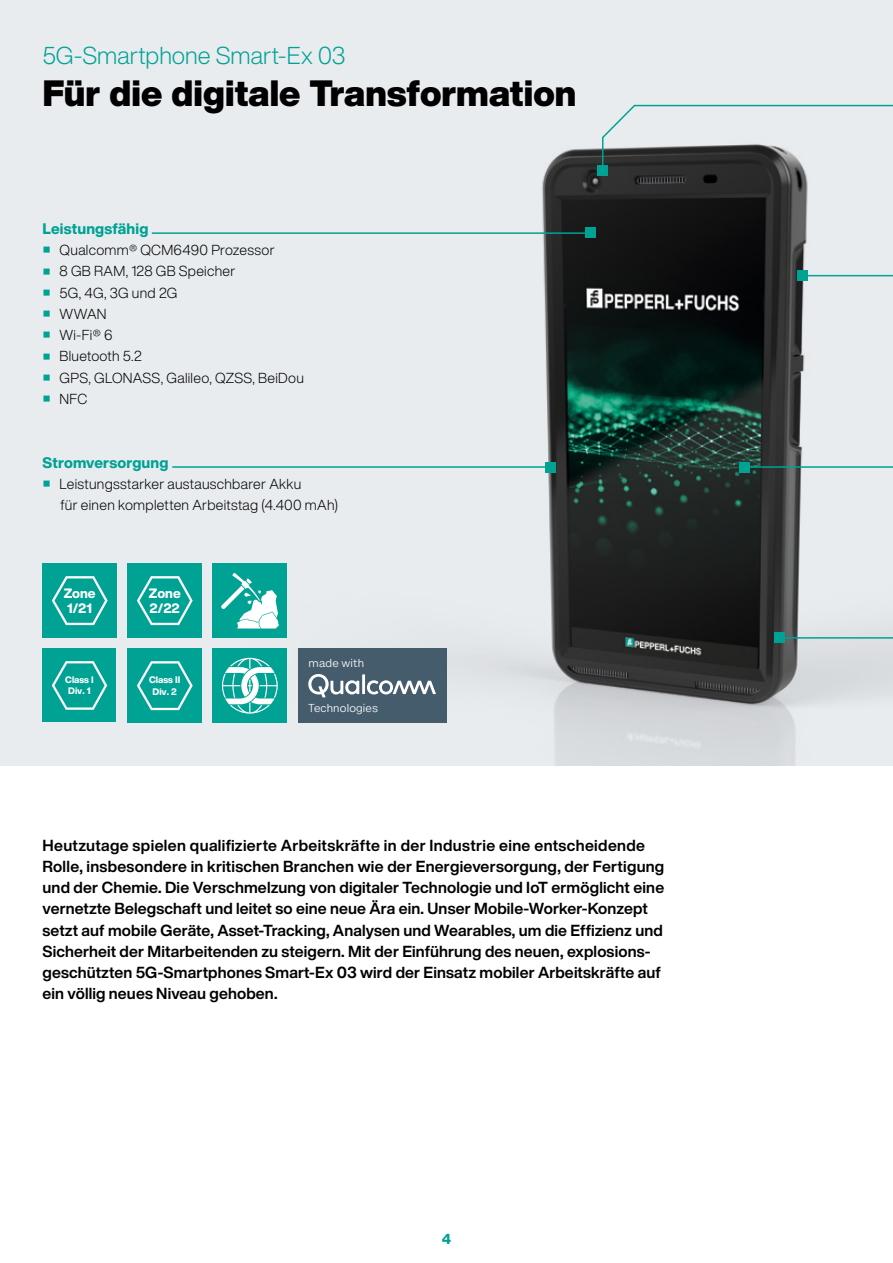
<style>
.page{position:relative;width:893px;height:1263px;background:#fff}
.page>*{position:absolute;margin:0;border:0;box-sizing:border-box;transform-origin:0 0}
.t1{font:900 36px "Helvetica Now Display";color:#000}
.t2{font:300 24px "Helvetica Now Display";color:#00a294}
.t3{font:700 15.75px/21.3px "Helvetica Now Display";letter-spacing:.01em;color:#000}
.t4{font:800 15px "Helvetica Now Display";letter-spacing:.01em;color:#00a294}
.t5{font:300 14.25px/21.3px "Helvetica Now Display";letter-spacing:.02em;color:#000}
.t6{font:800 14.25px "Helvetica Now Display";color:#00a294}
.t7{font:800 13.35px/14.2px "Helvetica Now Display";color:#fff}
.t8{font:300 10.5px "Helvetica Now Micro";letter-spacing:-.05em;color:#fff}
.t9{font:800 9.3px/11.2px "Helvetica Now Display";color:#fff;text-align:center}
</style>
<div class="page">
<div style="left:0;top:0;width:893px;height:765px;background:#e9ecef"></div>
<img style="left:127px;top:180px;width:766px;height:585px">
<img style="left:543px;top:148px;width:264px;height:555px">
<div style="left:43px;top:563px;width:74px;height:75px;background:#00a294"></div>
<svg style="left:52px;top:576px;width:56px;height:49px"></svg>
<div style="left:128px;top:563px;width:74px;height:75px;background:#00a294"></div>
<svg style="left:137px;top:576px;width:56px;height:49px"></svg>
<div style="left:213px;top:563px;width:74px;height:75px;background:#00a294"></div>
<svg style="left:221px;top:573px;width:58px;height:56px"></svg>
<div style="left:298px;top:648px;width:148px;height:75px;background:#455c6d"></div>
<svg style="left:308px;top:674px;width:128px;height:23px"></svg>
<div style="left:43px;top:648px;width:73px;height:74px;background:#00a294"></div>
<svg style="left:52px;top:661px;width:55px;height:49px"></svg>
<div style="left:128px;top:648px;width:74px;height:75px;background:#00a294"></div>
<svg style="left:137px;top:661px;width:56px;height:49px"></svg>
<div style="left:213px;top:648px;width:74px;height:75px;background:#00a294"></div>
<svg style="left:222px;top:658px;width:56px;height:56px"></svg>
<hr style="left:152px;top:232px;width:436px;height:2px;background:#00a294">
<hr style="left:172px;top:466px;width:379px;height:2px;background:#00a294">
<hr style="left:801px;top:275px;width:92px;height:1px;background:#00a294">
<hr style="left:780px;top:637px;width:113px;height:2px;background:#00a294">
<svg style="left:601px;top:104px;width:292px;height:67px"></svg>
<hr style="left:744px;top:466px;width:149px;height:2px;background:#00a294">
<div style="left:585px;top:227px;width:10px;height:11px;background:#00a294"></div>
<div style="left:797px;top:270px;width:11px;height:11px;background:#00a294"></div>
<div style="left:774px;top:632px;width:11px;height:11px;background:#00a294"></div>
<div style="left:597px;top:165px;width:11px;height:10px;background:#00a294"></div>
<div style="left:739px;top:462px;width:10px;height:10px;background:#00a294"></div>
<div style="left:545px;top:462px;width:11px;height:10px;background:#00a294"></div>
<h2 class="t2" style="left:43px;top:39px;width:304px">5G-Smartphone Smart-Ex 03</h2>
<h1 class="t1" style="left:43px;top:68px;width:535px">Für die digitale Transformation</h1>
<p class="t4" style="left:43px;top:218px;width:107px">Leistungsfähig</p>
<p class="t5" style="left:43px;top:239px;width:233px"><sup>■</sup> Qualcomm® QCM6490 Prozessor</p>
<p class="t5" style="left:43px;top:261px;width:194px"><sup>■</sup> 8 GB RAM, 128 GB Speicher</p>
<p class="t5" style="left:43px;top:282px;width:136px"><sup>■</sup> 5G, 4G, 3G und 2G</p>
<p class="t5" style="left:43px;top:303px;width:65px"><sup>■</sup> WWAN</p>
<p class="t5" style="left:43px;top:324px;width:71px"><sup>■</sup> Wi-Fi® 6</p>
<p class="t5" style="left:43px;top:346px;width:100px"><sup>■</sup> Bluetooth 5.2</p>
<p class="t5" style="left:43px;top:367px;width:262px"><sup>■</sup> GPS, GLONASS, Galileo, QZSS, BeiDou</p>
<p class="t5" style="left:43px;top:388px;width:45px"><sup>■</sup> NFC</p>
<p class="t4" style="left:43px;top:452px;width:127px">Stromversorgung</p>
<p class="t5" style="left:60px;top:473px;width:279px;text-indent:-17px"><sup>■</sup> Leistungsstarker austauschbarer Akku<br>für einen kompletten Arbeitstag (4.400 mAh)</p>
<p class="t7" style="left:64px;top:586px;width:34px">Zone<br>1/21</p>
<p class="t7" style="left:149px;top:586px;width:34px">Zone<br>2/22</p>
<p class="t9" style="left:65px;top:674px;width:30px">Class I<br>Div. 1</p>
<p class="t9" style="left:149px;top:674px;width:33px">Class II<br>Div. 2</p>
<p class="t8" style="left:308px;top:656px;width:58px">made with</p>
<p class="t8" style="left:308px;top:701px;width:72px">Technologies</p>
<p class="t3" style="left:43px;top:834px;width:623px">Heutzutage spielen qualifizierte Arbeitskräfte in der Industrie eine entscheidende Rolle, insbesondere in kritischen Branchen wie der Energieversorgung, der Fertigung und der Chemie. Die Verschmelzung von digitaler Technologie und IoT ermöglicht eine vernetzte Belegschaft und leitet so eine neue Ära ein. Unser Mobile-Worker-Konzept setzt auf mobile Geräte, Asset-Tracking, Analysen und Wearables, um die Effizienz und Sicherheit der Mitarbeitenden zu steigern. Mit der Einführung des neuen, explosions&shy;geschützten 5G-Smartphones Smart-Ex 03 wird der Einsatz mobiler Arbeitskräfte auf ein völlig neues Niveau gehoben.</p>
<p class="t6" style="left:442px;top:1229px;width:11px">4</p>
</div>
